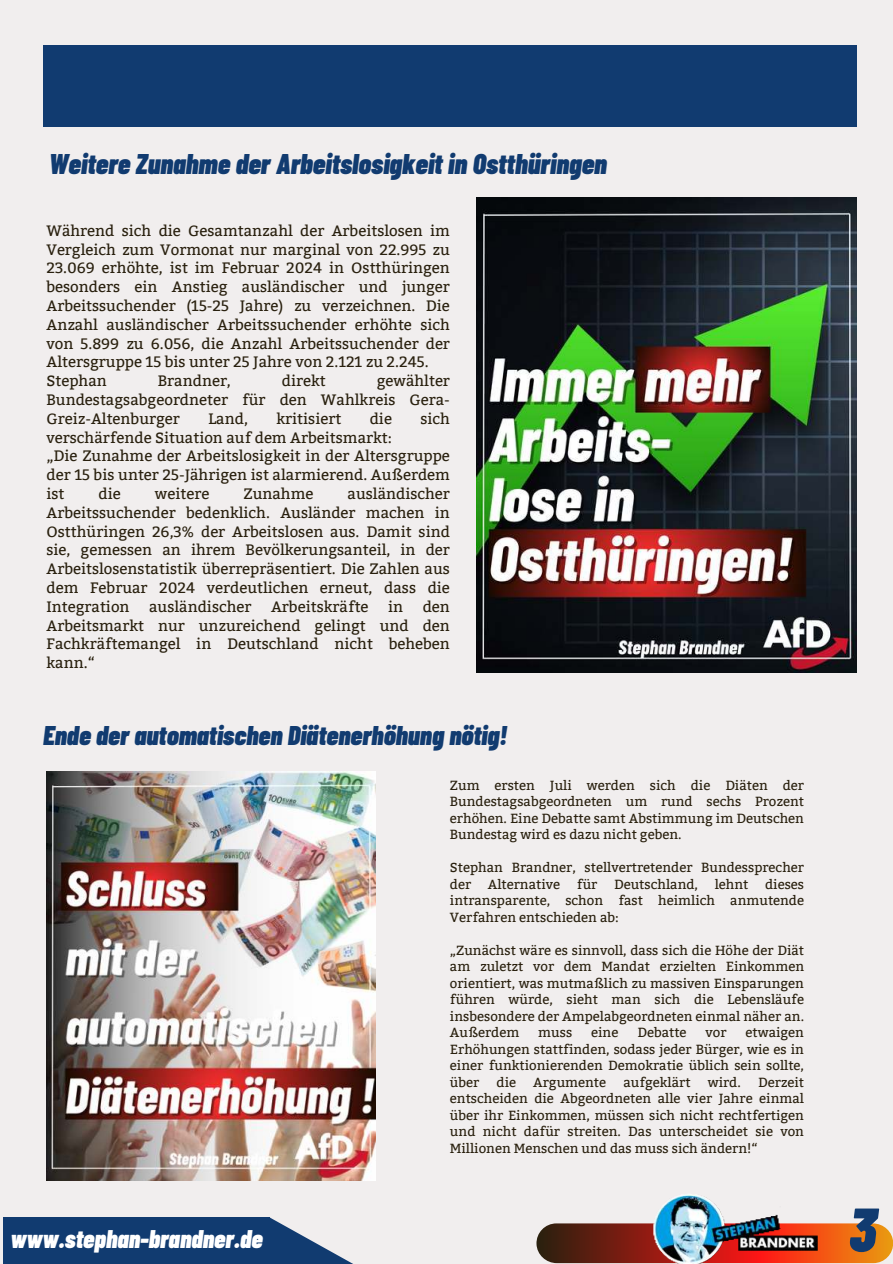
<style>
.page{position:relative;width:893px;height:1264px;background:#fff}
.page>*{position:absolute;margin:0;border:0;box-sizing:border-box;transform-origin:0 0}
.t1{font:italic 900 61.5px "Barlow Condensed";color:#113b70}
.t2{font:italic 900 28.35px "Barlow Condensed";color:#113b70}
.t3{font:italic 900 27px "Barlow Condensed";color:#113b70}
.t4{font:italic 900 25.5px "Barlow Condensed";color:#fff}
.t5{font:15px/18.8px "Bitter";color:#29200e;text-align:justify}
.t6{font:13.2px/16.5px "Bitter";color:#29200e;text-align:justify}
</style>
<div class="page">
<div style="left:0;top:0;width:892px;height:1263px;background:#f1eeee"></div>
<div style="left:43px;top:45px;width:813px;height:82px;background:#113b70"></div>
<svg style="left:536px;top:1223px;width:356px;height:40px;background:#9c481c"></svg>
<svg style="left:270px;top:1217px;width:82px;height:46px"></svg>
<div style="left:3px;top:1217px;width:267px;height:46px;background:#113b70"></div>
<img style="left:649px;top:1194px;width:171px;height:69px">
<img style="left:476px;top:198px;width:380px;height:475px">
<img style="left:46px;top:771px;width:329px;height:409px">
<h2 class="t2" style="left:49px;top:144px;width:559px">Weitere Zunahme der Arbeitslosigkeit in Ostthüringen</h2>
<p class="t5" style="left:46px;top:221px;width:405px;text-align:left">Während sich die Gesamtanzahl der Arbeitslosen im Vergleich zum Vormonat nur marginal von 22.995 zu 23.069 erhöhte, ist im Februar 2024 in Ostthüringen besonders ein Anstieg ausländischer und junger Arbeitssuchender (15-25 Jahre) zu verzeichnen. Die Anzahl ausländischer Arbeitssuchender erhöhte sich von 5.899 zu 6.056, die Anzahl Arbeitssuchender der Altersgruppe 15 bis unter 25 Jahre von 2.121 zu 2.245.<br>Stephan</p>
<p class="t5" style="left:46px;top:372px;width:405px;text-indent:330px">gewählter Bundestagsabgeordneter für den Wahlkreis Gera-Greiz-Altenburger</p>
<p class="t5" style="left:158px;top:372px;width:75px">Brandner,</p>
<p class="t5" style="left:282px;top:372px;width:45px">direkt</p>
<p class="t5" style="left:208px;top:409px;width:41px">Land,</p>
<p class="t5" style="left:276px;top:409px;width:66px">kritisiert</p>
<p class="t5" style="left:369px;top:409px;width:24px">die</p>
<p class="t5" style="left:420px;top:409px;width:31px">sich</p>
<p class="t5" style="left:46px;top:428px;width:405px;text-align:left">verschärfende Situation auf dem Arbeitsmarkt:<br>„Die Zunahme der Arbeitslosigkeit in der Altersgruppe der 15 bis unter 25-Jährigen ist alarmierend. Außerdem ist</p>
<p class="t5" style="left:46px;top:484px;width:405px;text-indent:301px">ausländischer Arbeitssuchender bedenklich. Ausländer machen in Ostthüringen 26,3% der Arbeitslosen aus. Damit sind sie, gemessen an ihrem Bevölkerungsanteil, in der Arbeitslosenstatistik überrepräsentiert. Die Zahlen aus dem Februar 2024 verdeutlichen erneut, dass die Integration</p>
<p class="t5" style="left:99px;top:484px;width:24px">die</p>
<p class="t5" style="left:155px;top:484px;width:56px">weitere</p>
<p class="t5" style="left:243px;top:484px;width:71px">Zunahme</p>
<p class="t5" style="left:149px;top:597px;width:104px">ausländischer</p>
<p class="t5" style="left:271px;top:597px;width:99px">Arbeitskräfte</p>
<p class="t5" style="left:388px;top:597px;width:17px">in</p>
<p class="t5" style="left:46px;top:597px;width:405px;text-indent:376px">den Arbeitsmarkt nur unzureichend gelingt und den Fachkräftemangel in Deutschland nicht beheben kann.“</p>
<h3 class="t3" style="left:43px;top:716px;width:465px">Ende der automatischen Diätenerhöhung nötig!</h3>
<h3 class="t4" style="left:10px;top:1220px;width:254px">www.stephan-brandner.de</h3>
<p class="t6" style="left:450px;top:777px;width:355px">Zum ersten Juli werden sich die Diäten der Bundestagsabgeordneten um rund sechs Prozent erhöhen. Eine Debatte samt Abstimmung im Deutschen Bundestag wird es dazu nicht geben.</p>
<p class="t6" style="left:450px;top:859px;width:355px">Stephan Brandner, stellvertretender Bundessprecher der</p>
<p class="t6" style="left:488px;top:876px;width:74px">Alternative</p>
<p class="t6" style="left:577px;top:876px;width:22px">für</p>
<p class="t6" style="left:614px;top:876px;width:85px">Deutschland,</p>
<p class="t6" style="left:714px;top:876px;width:35px">lehnt</p>
<p class="t6" style="left:450px;top:876px;width:355px;text-indent:315px">dieses intransparente, schon fast heimlich anmutende Verfahren entschieden ab:</p>
<p class="t6" style="left:450px;top:942px;width:355px">„Zunächst wäre es sinnvoll, dass sich die Höhe der Diät am zuletzt vor dem Mandat erzielten Einkommen orientiert, was mutmaßlich zu massiven Einsparungen führen würde, sieht man sich die Lebensläufe insbesondere der Ampelabgeordneten einmal näher an.<br>Außerdem</p>
<p class="t6" style="left:538px;top:1024px;width:35px">muss</p>
<p class="t6" style="left:591px;top:1024px;width:29px">eine</p>
<p class="t6" style="left:637px;top:1024px;width:51px">Debatte</p>
<p class="t6" style="left:705px;top:1024px;width:23px">vor</p>
<p class="t6" style="left:450px;top:1024px;width:355px;text-indent:295px">etwaigen Erhöhungen stattfinden, sodass jeder Bürger, wie es in einer funktionierenden Demokratie üblich sein sollte, über</p>
<p class="t6" style="left:496px;top:1074px;width:21px">die</p>
<p class="t6" style="left:533px;top:1074px;width:74px">Argumente</p>
<p class="t6" style="left:623px;top:1074px;width:69px">aufgeklärt</p>
<p class="t6" style="left:707px;top:1074px;width:35px">wird.</p>
<p class="t6" style="left:450px;top:1074px;width:355px;text-indent:308px">Derzeit entscheiden die Abgeordneten alle vier Jahre einmal über ihr Einkommen, müssen sich nicht rechtfertigen und nicht dafür streiten. Das unterscheidet sie von Millionen Menschen und das muss sich ändern!“</p>
<h1 class="t1" style="left:849px;top:1185px;width:29px">3</h1>
</div>
